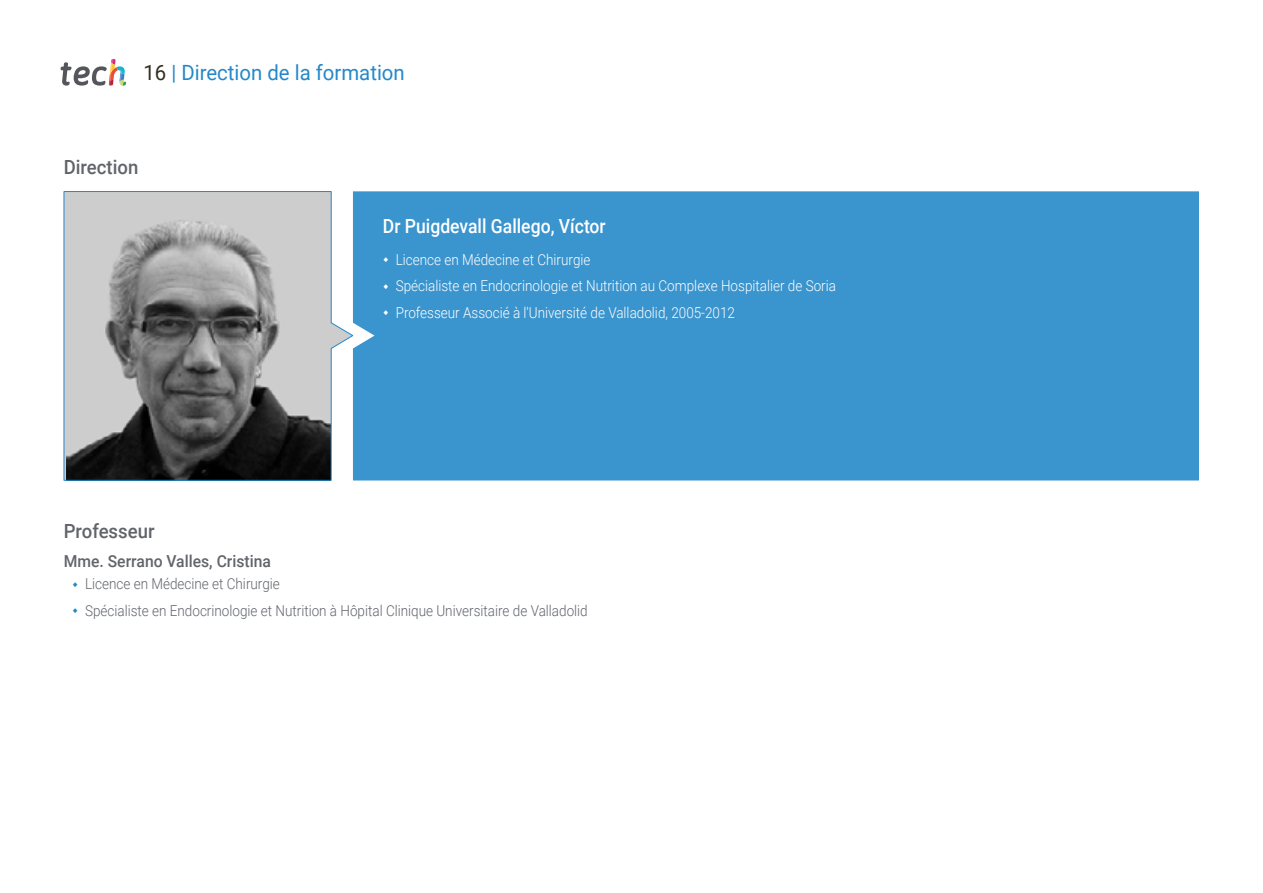
<style>
.page{position:relative;width:1263px;height:893px;background:#fff}
.page>*{position:absolute;margin:0;border:0;box-sizing:border-box;transform-origin:0 0}
.t1{font:21px "Roboto";color:#2488c9}
.t2{font:500 19.5px "Roboto";color:#fff;scale:.9 1}
.t3{font:500 19.5px "Roboto";color:#61646a;scale:.95 1}
.t4{font:500 16.5px "Roboto";color:#61646a;scale:.95 1}
.t5{font:300 15px/26.7px "Roboto";color:#fff;scale:.9 1}
.t6{font:300 15px/26.7px "Roboto";color:#61646a;scale:.9 1}
.s1{color:#312e20}
</style>
<div class="page">
<svg style="left:61px;top:59px;width:65px;height:27px"></svg>
<div style="left:353px;top:191px;width:846px;height:289px;background:#3a94ce"></div>
<svg style="left:64px;top:191px;width:289px;height:290px;background:#949596"></svg>
<svg style="left:384px;top:257px;width:4px;height:5px"></svg>
<svg style="left:384px;top:284px;width:4px;height:5px"></svg>
<svg style="left:384px;top:310px;width:4px;height:5px"></svg>
<h1 class="t1" style="left:144px;top:57px;width:263px"><span class="s1">16</span> | Direction de la formation</h1>
<h2 class="t3" style="left:64px;top:154px;width:80px">Direction</h2>
<h2 class="t2" style="left:383px;top:212px;width:249px">Dr Puigdevall Gallego, Víctor</h2>
<p class="t5" style="left:396px;top:245px;width:491px">Licence en Médecine et Chirurgie<br>Spécialiste en Endocrinologie et Nutrition au Complexe Hospitalier de Soria<br>Professeur Associé à l'Université de Valladolid, 2005-2012</p>
<h2 class="t3" style="left:64px;top:517px;width:97px">Professeur</h2>
<p class="t4" style="left:64px;top:550px;width:219px">Mme. Serrano Valles, Cristina</p>
<p class="t6" style="left:85px;top:570px;width:560px">Licence en Médecine et Chirurgie<br>Spécialiste en Endocrinologie et Nutrition à Hôpital Clinique Universitaire de Valladolid</p>
</div>
